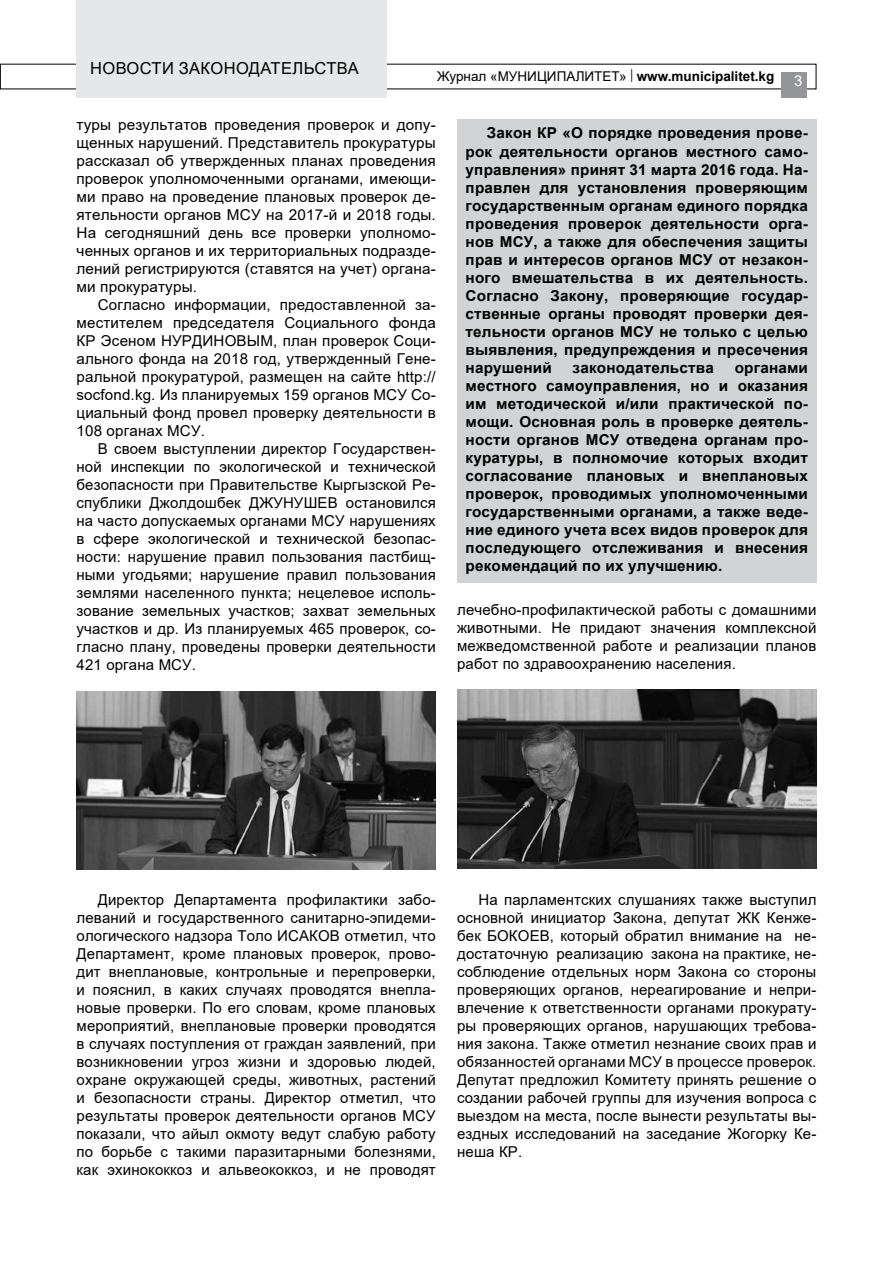
<style>
.page{position:relative;width:893px;height:1263px;background:#fff}
.page>*{position:absolute;margin:0;border:0;box-sizing:border-box;transform-origin:0 0}
.t1{font:16.5px "Arial";letter-spacing:.025em;color:#000}
.t2{font:15px/18px "Arial";letter-spacing:.01em;color:#000;text-align:justify}
.t3{font:700 15px/18px "Arial";letter-spacing:.01em;color:#000;text-align:justify}
.t4{font:15px "Arial";color:#fff}
.t5{font:13.5px "Arial";color:#000}
.s1{font-weight:700}
</style>
<div class="page">
<div style="left:781px;top:72px;width:26px;height:26px;background:#939598"></div>
<div style="left:77px;top:0;width:310px;height:98px;background:#e6e7e8"></div>
<img style="left:77px;top:691px;width:359px;height:178px">
<img style="left:457px;top:690px;width:359px;height:178px">
<div style="left:457px;top:119px;width:359px;height:464px;background:#d1d3d4"></div>
<p class="t1" style="left:90px;top:57px;width:270px">НОВОСТИ ЗАКОНОДАТЕЛЬСТВА</p>
<p class="t5" style="left:437px;top:67px;width:339px">Журнал «МУНИЦИПАЛИТЕТ» | <span class="s1">www.municipalitet.kg</span></p>
<p class="t4" style="left:794px;top:71px;width:10px">3</p>
<p class="t2" style="left:77px;top:116px;width:361px">туры результатов проведения проверок и допу&shy;щенных нарушений. Представитель прокуратуры рассказал об утвержденных планах проведения проверок уполномоченными органами, имеющи&shy;ми право на проведение плановых проверок де&shy;ятельности органов МСУ на 2017-й и 2018 годы.<br>На сегодняшний день все проверки уполномо&shy;ченных органов и их территориальных подразде&shy;лений регистрируются (ставятся на учет) органа&shy;ми прокуратуры.</p>
<p class="t2" style="left:77px;top:296px;width:361px;text-indent:21px">Согласно информации, предоставленной за&shy;местителем председателя Социального фонда КР Эсеном НУРДИНОВЫМ, план проверок Соци&shy;ального фонда на 2018 год, утвержденный Гене&shy;ральной прокуратурой, размещен на сайте http:// socfond.kg. Из планируемых 159 органов МСУ Со&shy;циальный фонд провел проверку деятельности в 108 органах МСУ.</p>
<p class="t2" style="left:77px;top:440px;width:361px;text-indent:21px">В своем выступлении директор Государствен&shy;ной инспекции по экологической и технической безопасности при Правительстве Кыргызской Ре&shy;спублики Джолдошбек ДЖУНУШЕВ остановился на часто допускаемых органами МСУ нарушениях в сфере экологической и технической безопас&shy;ности: нарушение правил пользования пастбищ&shy;ными угодьями; нарушение правил пользования землями населенного пункта; нецелевое исполь&shy;зование земельных участков; захват земельных участков и др. Из планируемых 465 проверок, со&shy;гласно плану, проведены проверки деятельности 421 органа МСУ.</p>
<p class="t3" style="left:466px;top:124px;width:344px;text-indent:21px">Закон КР «О порядке проведения прове&shy;рок деятельности органов местного само&shy;управления» принят 31 марта 2016 года. На&shy;правлен для установления проверяющим государственным органам единого порядка проведения проверок деятельности орга&shy;нов МСУ, а также для обеспечения защиты прав и интересов органов МСУ от незакон&shy;ного вмешательства в их деятельность.<br>Согласно Закону, проверяющие государ&shy;ственные органы проводят проверки дея&shy;тельности органов МСУ не только с целью выявления, предупреждения и пресечения нарушений</p>
<p class="t3" style="left:466px;top:358px;width:344px;text-indent:269px">органами местного самоуправления, но и оказания им методической и/или практической по&shy;мощи. Основная роль в проверке деятель&shy;ности органов МСУ отведена органам про&shy;куратуры, в полномочие которых входит согласование плановых и внеплановых проверок, проводимых уполномоченными государственными органами, а также веде&shy;ние единого учета всех видов проверок для последующего отслеживания и внесения рекомендаций по их улучшению.</p>
<p class="t3" style="left:573px;top:358px;width:143px">законодательства</p>
<p class="t2" style="left:457px;top:600px;width:361px">лечебно-профилактической работы с домашними животными. Не придают значения комплексной межведомственной работе и реализации планов работ по здравоохранению населения.</p>
<p class="t2" style="left:77px;top:891px;width:361px;text-indent:21px">Директор Департамента профилактики забо&shy;леваний и государственного санитарно-эпидеми&shy;ологического надзора Толо ИСАКОВ отметил, что Департамент, кроме плановых проверок, прово&shy;дит внеплановые, контрольные и перепроверки, и пояснил, в каких случаях проводятся внепла&shy;новые проверки. По его словам, кроме плановых мероприятий, внеплановые проверки проводятся в случаях поступления от граждан заявлений, при возникновении угроз жизни и здоровью людей, охране окружающей среды, животных, растений и безопасности страны. Директор отметил, что результаты проверок деятельности органов МСУ показали, что айыл окмоту ведут слабую работу по борьбе с такими паразитарными болезнями, как эхинококкоз и альвеококкоз, и не проводят</p>
<p class="t2" style="left:457px;top:890px;width:361px;text-indent:21px">На парламентских слушаниях также выступил основной инициатор Закона, депутат ЖК Кенже&shy;бек БОКОЕВ, который обратил внимание на не&shy;достаточную реализацию закона на практике, не&shy;соблюдение отдельных норм Закона со стороны проверяющих органов, нереагирование и непри&shy;влечение к ответственности органами прокурату&shy;ры проверяющих органов, нарушающих требова&shy;ния закона. Также отметил незнание своих прав и обязанностей органами МСУ в процессе проверок.<br>Депутат предложил Комитету принять решение о создании рабочей группы для изучения вопроса с выездом на места, после вынести результаты вы&shy;ездных исследований на заседание Жогорку Ке&shy;неша КР.</p>
</div>
